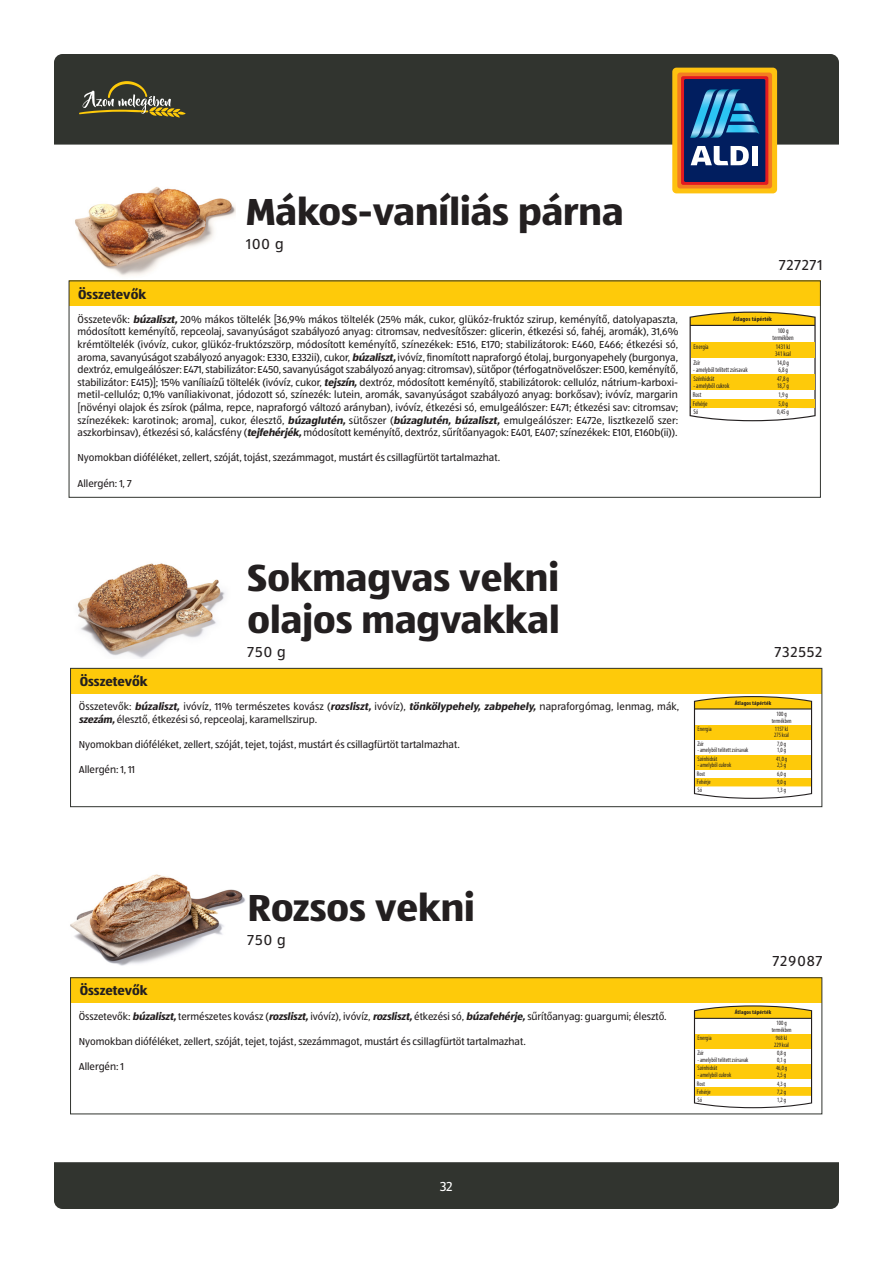
<style>
.page{position:relative;width:893px;height:1263px;background:#fff}
.page>*{position:absolute;margin:0;border:0;box-sizing:border-box;transform-origin:0 0}
.t1{font:700 39px/42px "ALDISUEDOT";color:#231f20}
.cikkszam{font:15px "ALDISUEDOT";letter-spacing:.07em;color:#231f20}
.t2{font:700 13.5px "ALDISUEDOT";color:#231f20}
.t3{font:13.5px "ALDISUEDOT";color:#fff}
.Default{font:10.5px/12.6px "ALDISUEDOT";letter-spacing:-.005em;color:#231f20;text-align:justify}
.t4{font:condensed 6.9px/7.1px "Myriad Pro";color:#231f20;scale:.9 1}
.t5{font:condensed 6.9px/8.6px "Myriad Pro";color:#231f20;scale:.94 1}
.t6{font:condensed 6.9px/9px "Myriad Pro";color:#231f20;scale:.92 1}
.t7{font:condensed 6.6px/6.6px "Myriad Pro";color:#231f20;scale:.9 1}
.t8{font:condensed 6.6px/7.9px "Myriad Pro";color:#231f20;scale:.94 1}
.t9{font:condensed 6.6px/8.4px "Myriad Pro";color:#231f20;scale:.92 1}
.t10{font:700 condensed 6.15px "Myriad Pro";letter-spacing:.01em;color:#231f20;scale:1.05 1}
.t11{font:700 condensed 5.85px "Myriad Pro";letter-spacing:.01em;color:#231f20;scale:1.05 1}
.s1{font-weight:700;font-style:italic}
</style>
<div class="page">
<div style="left:54px;top:1162px;width:785px;height:47px;background:#31342f"></div>
<div style="left:54px;top:54px;width:785px;height:91px;background:#31342f"></div>
<div style="left:672px;top:68px;width:105px;height:125px;background:#fec210;border-radius:4px"></div>
<div style="left:677px;top:73px;width:95px;height:115px;background:#f47d21;border-radius:3px"></div>
<div style="left:681px;top:76px;width:87px;height:109px;background:#e21a21;border-radius:2px"></div>
<div style="left:684px;top:79px;width:81px;height:103px;background:#011e5f;border-radius:2px"></div>
<div style="left:752px;top:146px;width:6px;height:19px;background:#fff"></div>
<svg style="left:691px;top:146px;width:58px;height:19px"></svg>
<svg style="left:690px;top:89px;width:69px;height:49px"></svg>
<svg style="left:79px;top:81px;width:107px;height:37px;background:#5b573e"></svg>
<div style="left:69px;top:281px;width:752px;height:25px;background:#feca0a"></div>
<svg style="left:690px;top:312px;width:126px;height:109px"></svg>
<img style="left:75px;top:187px;width:161px;height:89px">
<div style="left:70px;top:668px;width:752px;height:26px;background:#feca0a"></div>
<div style="left:70px;top:668px;width:752px;height:139px;border:1px solid #31342f"></div>
<svg style="left:694px;top:696px;width:118px;height:103px"></svg>
<img style="left:77px;top:563px;width:148px;height:95px">
<img style="left:70px;top:874px;width:175px;height:92px">
<div style="left:70px;top:977px;width:752px;height:26px;background:#feca0a"></div>
<div style="left:70px;top:977px;width:752px;height:137px;border:1px solid #31342f"></div>
<svg style="left:694px;top:1005px;width:118px;height:103px"></svg>
<p class="t2" style="left:78px;top:285px;width:70px">Összetevők</p>
<p class="t1" style="left:246px;top:190px;width:379px">Mákos-vaníliás párna</p>
<p class="cikkszam" style="left:246px;top:234px;width:39px">100 g</p>
<p class="Default" style="left:78px;top:313px;width:602px">Összetevők: <span class="s1">búzaliszt,</span>20% mákos töltelék [36,9% mákos töltelék (25% mák, cukor, glükóz-fruktóz szirup, keményítő, datolyapaszta, módosított keményítő, repceolaj, savanyúságot szabályozó anyag: citromsav, nedvesítőszer: glicerin, étkezési só, fahéj, aromák), 31,6% krémtöltelék (ivóvíz, cukor, glükóz-fruktózszörp, módosított keményítő, színezékek: E516, E170; stabilizátorok: E460, E466; étkezési só, aroma, savanyúságot szabályozó anyagok: E330, E332ii), cukor, <span class="s1">búzaliszt,</span>ivóvíz, finomított napraforgó étolaj, burgonyapehely (burgonya, dextróz, emulgeálószer: E471, stabilizátor: E450, savanyúságot szabályozó anyag: citromsav), sütőpor (térfogatnövelőszer: E500, keményítő, stabilizátor: E415)]; 15% vaníliaízű töltelék (ivóvíz, cukor, <span class="s1">tejszín,</span>dextróz, módosított keményítő, stabilizátorok: cellulóz, nátrium-karboxi&shy;metil-cellulóz; 0,1% vaníliakivonat, jódozott só, színezék: lutein, aromák, savanyúságot szabályozó anyag: borkősav); ivóvíz, margarin [növényi olajok és zsírok (pálma, repce, napraforgó változó arányban), ivóvíz, étkezési só, emulgeálószer: E471; étkezési sav: citromsav; színezékek: karotinok; aroma], cukor, élesztő, <span class="s1">búzaglutén,</span> sütőszer (<span class="s1">búzaglutén, búzaliszt,</span> emulgeálószer: E472e, lisztkezelő szer: aszkorbinsav), étkezési só, kalácsfény (<span class="s1">tejfehérjék,</span>módosított keményítő, dextróz, sűrítőanyagok: E401, E407; színezékek: E101, E160b(ii)).</p>
<p class="Default" style="left:78px;top:451px;width:424px">Nyomokban dióféléket, zellert, szóját, tojást, szezámmagot, mustárt és csillagfürtöt tartalmazhat.</p>
<p class="Default" style="left:78px;top:476px;width:56px">Allergén: 1, 7</p>
<p class="cikkszam" style="left:779px;top:255px;width:45px">727271</p>
<p class="t10" style="left:733px;top:315px;width:38px">Átlagos tápérték</p>
<p class="t4" style="left:773px;top:326px;width:25px;line-height:7.5px;text-align:center">100 g termékben</p>
<p class="t4" style="left:775px;top:343px;width:19px">1431 kJ<br>341 kcal</p>
<p class="t4" style="left:777px;top:359px;width:15px">14,0 g<br>6,8 g</p>
<p class="t4" style="left:777px;top:375px;width:15px">47,8 g<br>18,7 g</p>
<p class="t4" style="left:777px;top:409px;width:15px">0,45 g</p>
<p class="t5" style="left:693px;top:342px;width:18px">Energia</p>
<p class="t5" style="left:693px;top:358px;width:9px">Zsír</p>
<p class="t6" style="left:693px;top:365px;width:61px">- amelyből telített zsírsavak<br>Szénhidrát</p>
<p class="t5" style="left:693px;top:381px;width:40px">- amelyből cukrok</p>
<p class="t5" style="left:693px;top:399px;width:17px">Fehérje<br>Só</p>
<p class="t5" style="left:693px;top:390px;width:11px">Rost</p>
<p class="t4" style="left:778px;top:391px;width:12px">1,9 g</p>
<p class="t4" style="left:778px;top:400px;width:12px">5,0 g</p>
<p class="t2" style="left:80px;top:672px;width:70px">Összetevők</p>
<p class="t1" style="left:248px;top:556px;width:314px">Sokmagvas vekni olajos magvakkal</p>
<p class="cikkszam" style="left:248px;top:642px;width:40px">750 g</p>
<p class="Default" style="left:79px;top:700px;width:602px">Összetevők: <span class="s1">búzaliszt,</span> ivóvíz, 11% természetes kovász (<span class="s1">rozsliszt,</span> ivóvíz), <span class="s1">tönkölypehely, zabpehely,</span> napraforgómag, lenmag, mák, <span class="s1">szezám,</span>élesztő, étkezési só, repceolaj, karamellszirup.</p>
<p class="Default" style="left:79px;top:738px;width:383px">Nyomokban dióféléket, zellert, szóját, tejet, tojást, mustárt és csillagfürtöt tartalmazhat.</p>
<p class="Default" style="left:79px;top:763px;width:58px">Allergén: 1, 11</p>
<p class="cikkszam" style="left:775px;top:642px;width:49px">732552</p>
<p class="t11" style="left:735px;top:699px;width:36px">Átlagos tápérték</p>
<p class="t7" style="left:772px;top:710px;width:24px;line-height:7.1px;text-align:center">100 g termékben</p>
<p class="t7" style="left:774px;top:725px;width:18px">1157 kJ<br>275 kcal</p>
<p class="t7" style="left:777px;top:740px;width:11px">7,0 g<br>1,0 g</p>
<p class="t7" style="left:776px;top:755px;width:14px">41,0 g<br>2,5 g</p>
<p class="t7" style="left:777px;top:787px;width:11px">1,3 g</p>
<p class="t8" style="left:697px;top:725px;width:17px">Energia</p>
<p class="t8" style="left:697px;top:740px;width:8px">Zsír</p>
<p class="t9" style="left:697px;top:746px;width:57px">- amelyből telített zsírsavak<br>Szénhidrát</p>
<p class="t8" style="left:697px;top:761px;width:37px">- amelyből cukrok</p>
<p class="t8" style="left:697px;top:778px;width:16px">Fehérje<br>Só</p>
<p class="t8" style="left:697px;top:770px;width:10px">Rost</p>
<p class="t7" style="left:777px;top:770px;width:11px">6,0 g</p>
<p class="t7" style="left:777px;top:779px;width:11px">9,0 g</p>
<p class="t2" style="left:80px;top:982px;width:70px">Összetevők</p>
<p class="t1" style="left:248px;top:886px;width:229px">Rozsos vekni</p>
<p class="cikkszam" style="left:248px;top:930px;width:40px">750 g</p>
<p class="Default" style="left:79px;top:1009px;width:589px">Összetevők: <span class="s1">búzaliszt,</span>természetes kovász (<span class="s1">rozsliszt,</span>ivóvíz), ivóvíz, <span class="s1">rozsliszt,</span>étkezési só, <span class="s1">búzafehérje,</span>sűrítőanyag: guargumi; élesztő.</p>
<p class="Default" style="left:79px;top:1035px;width:449px">Nyomokban dióféléket, zellert, szóját, tejet, tojást, szezámmagot, mustárt és csillagfürtöt tartalmazhat.</p>
<p class="Default" style="left:79px;top:1060px;width:47px">Allergén: 1</p>
<p class="cikkszam" style="left:773px;top:951px;width:51px">729087</p>
<p class="t11" style="left:735px;top:1008px;width:36px">Átlagos tápérték</p>
<p class="t7" style="left:772px;top:1019px;width:24px;line-height:7.1px;text-align:center">100 g termékben</p>
<p class="t7" style="left:774px;top:1034px;width:18px">968 kJ<br>229 kcal</p>
<p class="t7" style="left:777px;top:1049px;width:11px">0,8 g<br>0,1 g</p>
<p class="t7" style="left:776px;top:1064px;width:14px">46,0 g<br>2,5 g</p>
<p class="t7" style="left:777px;top:1096px;width:11px">1,2 g</p>
<p class="t8" style="left:697px;top:1034px;width:17px">Energia</p>
<p class="t8" style="left:697px;top:1049px;width:8px">Zsír</p>
<p class="t9" style="left:697px;top:1055px;width:57px">- amelyből telített zsírsavak<br>Szénhidrát</p>
<p class="t8" style="left:697px;top:1070px;width:37px">- amelyből cukrok</p>
<p class="t8" style="left:697px;top:1087px;width:16px">Fehérje<br>Só</p>
<p class="t8" style="left:697px;top:1079px;width:10px">Rost</p>
<p class="t7" style="left:777px;top:1080px;width:11px">4,3 g</p>
<p class="t7" style="left:777px;top:1088px;width:11px">7,2 g</p>
<p class="t3" style="left:440px;top:1177px;width:14px">32</p>
</div>
